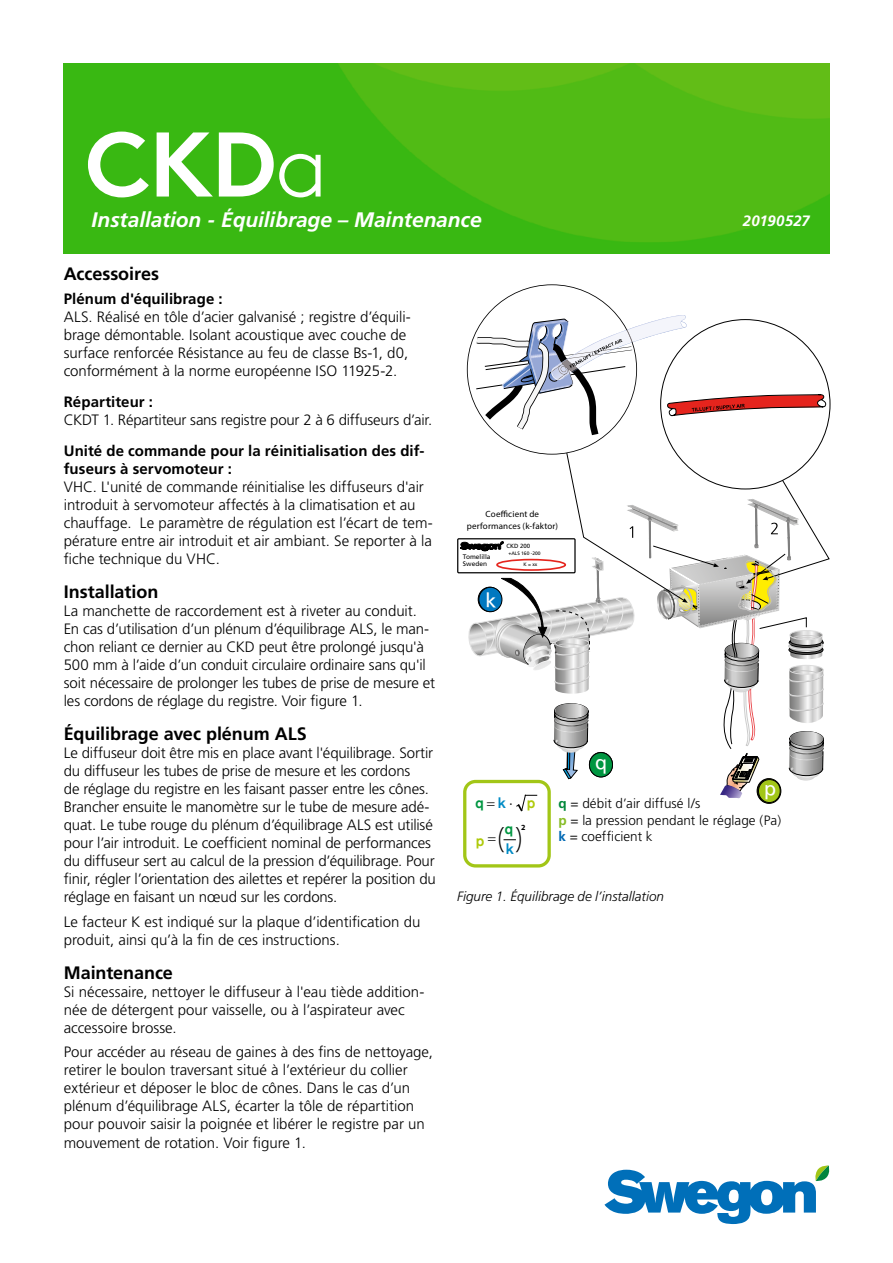
<style>
.page{position:relative;width:893px;height:1263px;background:#fff}
.page>*{position:absolute;margin:0;border:0;box-sizing:border-box;transform-origin:0 0}
.t1{font:700 91.5px "Swegon Brown";color:#fff}
.t2{font:300 26.85px "Neo Sans Std";color:#000}
.t3{font:italic 700 21px "Frutiger";letter-spacing:-.005em;color:#fff}
.t4{font:700 18px "Frutiger";letter-spacing:-.005em;color:#000}
.t5{font:500 15.15px "Akzidenz Grotesk BE";color:#009641}
.t6{font:500 15.15px "Akzidenz Grotesk BE";color:#008bc5}
.t7{font:500 15.15px "Akzidenz Grotesk BE";color:#afca0b}
.t8{font:300 15px/18px "Frutiger";letter-spacing:-.005em;color:#000}
.t9{font:700 15px/18px "Frutiger";letter-spacing:.005em;color:#000}
.t10{font:italic 700 15px "Frutiger";letter-spacing:.015em;color:#fff}
.t11{font:300 13.5px/16.8px "Frutiger";color:#000}
.t12{font:italic 300 13.5px "Frutiger";color:#000}
.t13{font:9px/12.3px "Myriad Pro";letter-spacing:.02em;color:#000;text-align:center}
.t14{font:700 7.95px "Myriad Pro";color:#000}
.t15{font:6.6px/6.6px "Frutiger";color:#000}
.t16{font:6px "Frutiger";color:#000}
.t17{font:4.95px "Frutiger";color:#000}
.s1{font-weight:300}
.s2{color:#008bc5}
.s3{color:#000}
.s4{color:#afca0b}
.s5{font-weight:700;color:#008739}
.s6{font-weight:700;color:#86bc25}
.s7{font-weight:700;color:#0069b4}
</style>
<div class="page">
<svg style="left:604px;top:1165px;width:226px;height:59px"></svg>
<img style="left:64px;top:64px;width:765px;height:189px">
<div style="left:463px;top:780px;width:88px;height:87px;border:3px solid #a2c617;border-radius:11px"></div>
<svg style="left:460px;top:284px;width:370px;height:528px"></svg>
<h1 class="t1" style="left:85px;top:90px;width:245px">CKD<span class="s1">a</span></h1>
<h3 class="t3" style="left:92px;top:207px;width:392px">Installation - Équilibrage – Maintenance</h3>
<p class="t10" style="left:743px;top:212px;width:69px">20190527</p>
<p class="t4" style="left:64px;top:263px;width:97px">Accessoires</p>
<p class="t9" style="left:64px;top:290px;width:160px">Plénum d'équilibrage :</p>
<p class="t8" style="left:64px;top:308px;width:349px">ALS. Réalisé en tôle d’acier galvanisé ; registre d’équili&shy;brage démontable. Isolant acoustique avec couche de surface renforcée Résistance au feu de classe Bs-1, d0, conformément à la norme européenne ISO 11925-2.</p>
<p class="t9" style="left:64px;top:393px;width:91px">Répartiteur :</p>
<p class="t8" style="left:64px;top:411px;width:370px">CKDT 1. Répartiteur sans registre pour 2 à 6 diffuseurs d’air.</p>
<p class="t9" style="left:64px;top:441px;width:362px">Unité de commande pour la réinitialisation des dif&shy;fuseurs à servomoteur :</p>
<p class="t8" style="left:64px;top:478px;width:370px">VHC. L'unité de commande réinitialise les diffuseurs d'air introduit à servomoteur affectés à la climatisation et au chauffage. Le paramètre de régulation est l’écart de tem&shy;pérature entre air introduit et air ambiant. Se reporter à la fiche technique du VHC.</p>
<p class="t4" style="left:64px;top:581px;width:96px">Installation</p>
<p class="t8" style="left:64px;top:602px;width:373px">La manchette de raccordement est à riveter au conduit.<br>En cas d’utilisation d’un plénum d’équilibrage ALS, le man&shy;chon reliant ce dernier au CKD peut être prolongé jusqu'à 500 mm à l’aide d’un conduit circulaire ordinaire sans qu'il soit nécessaire de prolonger les tubes de prise de mesure et les cordons de réglage du registre. Voir figure 1.</p>
<p class="t4" style="left:64px;top:723px;width:245px">Équilibrage avec plénum ALS</p>
<p class="t8" style="left:64px;top:744px;width:374px">Le diffuseur doit être mis en place avant l'équilibrage. Sortir du diffuseur les tubes de prise de mesure et les cordons<br>de réglage du registre en les faisant passer entre les cônes.<br>Brancher ensuite le manomètre sur le tube de mesure adé&shy;quat. Le tube rouge du plénum d’équilibrage ALS est utilisé pour l’air introduit. Le coefficient nominal de performances du diffuseur sert au calcul de la pression d’équilibrage. Pour finir, régler l’orientation des ailettes et repérer la position du réglage en faisant un nœud sur les cordons.</p>
<p class="t8" style="left:64px;top:913px;width:358px">Le facteur K est indiqué sur la plaque d’identification du produit, ainsi qu’à la fin de ces instructions.</p>
<p class="t4" style="left:64px;top:962px;width:111px">Maintenance</p>
<p class="t8" style="left:64px;top:983px;width:362px">Si nécessaire, nettoyer le diffuseur à l'eau tiède addition&shy;née de détergent pour vaisselle, ou à l’aspirateur avec accessoire brosse.</p>
<p class="t8" style="left:64px;top:1043px;width:371px">Pour accéder au réseau de gaines à des fins de nettoyage, retirer le boulon traversant situé à l’extérieur du collier extérieur et déposer le bloc de cônes. Dans le cas d’un plénum d’équilibrage ALS, écarter la tôle de répartition pour pouvoir saisir la poignée et libérer le registre par un mouvement de rotation. Voir figure 1.</p>
<p class="t13" style="left:467px;top:507px;width:93px">Coefficient de performances (k-faktor)</p>
<p class="t16" style="left:506px;top:542px;width:25px">CKD 200</p>
<p class="t17" style="left:508px;top:550px;width:34px">+ALS 160 -200</p>
<p class="t17" style="left:523px;top:562px;width:15px">K = xx</p>
<p class="t15" style="left:463px;top:554px;width:29px">Tomelilla<br>Sweden</p>
<p class="t5" style="left:476px;top:793px;width:61px">q<span class="s2">k</span><span class="s3">⋅</span><span class="s4">p</span></p>
<p class="t6" style="left:506px;top:839px;width:9px">k</p>
<p class="t11" style="left:558px;top:795px;width:224px"><span class="s5">q</span> = débit d’air diffusé l/s<br><span class="s6">p</span> = la pression pendant le réglage (Pa) <span class="s7">k</span> = coefficient k</p>
<p class="t14" style="left:521px;top:822px;width:6px">2</p>
<p class="t5" style="left:505px;top:819px;width:10px">q</p>
<h2 class="t2" style="left:498px;top:821px;width:26px">( )</h2>
<p class="t7" style="left:476px;top:831px;width:10px">p</p>
<p class="t12" style="left:457px;top:888px;width:209px">Figure 1. Équilibrage de l’installation</p>
</div>
